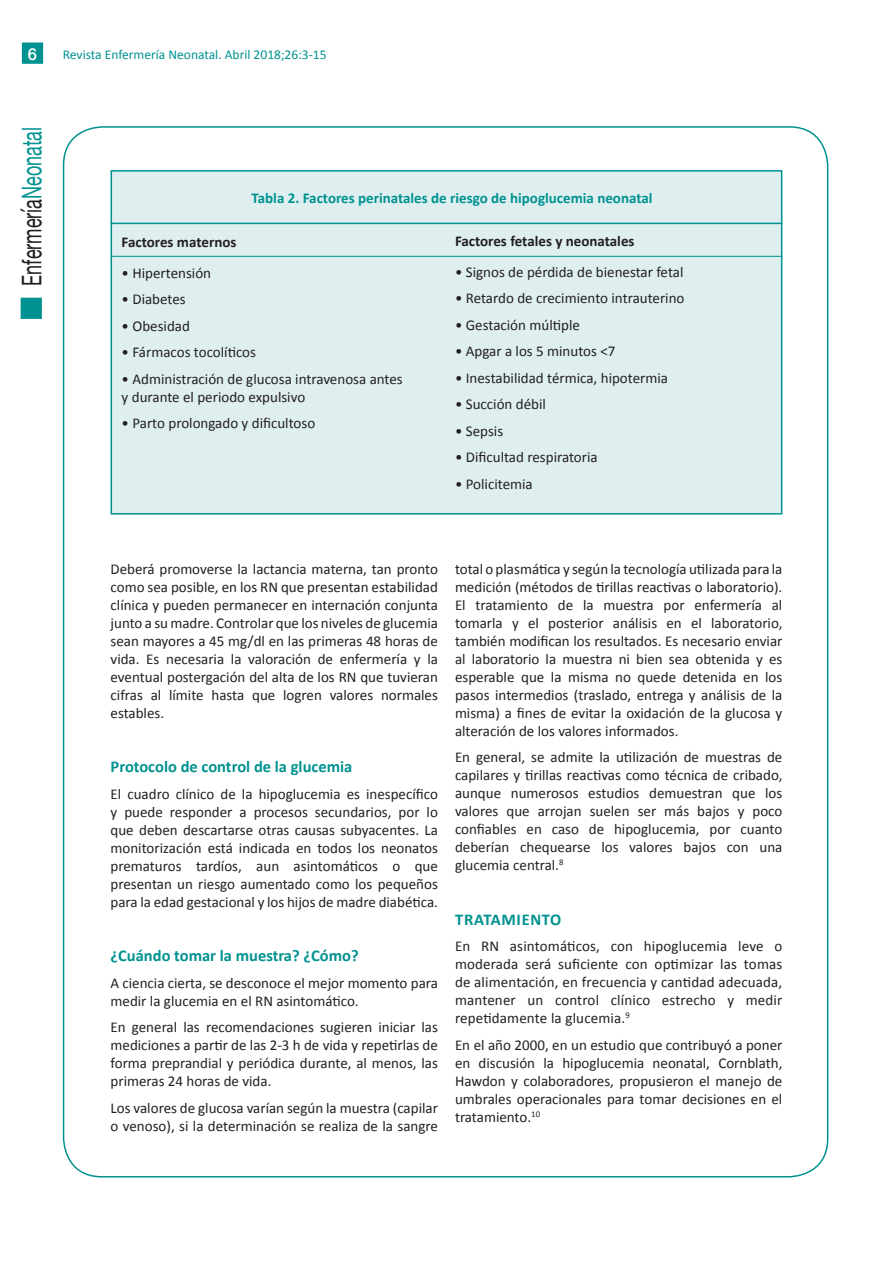
<style>
.page{position:relative;width:893px;height:1263px;background:#fff}
.page>*{position:absolute;margin:0;border:0;box-sizing:border-box;transform-origin:0 0}
.t1{font:27.15px "Helvetica Neue";color:#231f20;scale:.66 1}
._4_Subtítulos_x11{font:700 16.5px "Calibri";color:#009290}
._4_Subtítulos_x11-2{font:700 16.5px "Calibri";letter-spacing:.04em;color:#009290}
.t2{font:500 16.5px "Helvetica Neue";color:#fff}
._3_Texto_normalx10{font:15px/18px "Calibri";color:#231f20;text-align:justify}
._6_Cuadros_Título{font:700 15px "Calibri";color:#009290}
._3_Texto_normalx10-2{font:700 15px "Calibri";color:#231f20}
._7_Cuadros_texto_x10{font:13.5px "Calibri";color:#009290}
.s1{color:#009290}
</style>
<div class="page">
<div style="left:21px;top:298px;width:21px;height:21px;background:#009290;border:2px solid #009290"></div>
<div style="left:22px;top:43px;width:21px;height:21px;background:#009290"></div>
<div style="left:111px;top:170px;width:671px;height:344px;background:#dfeff0;border:2px solid #009290"></div>
<hr style="left:111px;top:223px;width:671px;height:1px;background:#009290">
<hr style="left:111px;top:256px;width:671px;height:1px;background:#009290">
<p class="t2" style="left:28px;top:41px;width:11px">6</p>
<p class="_7_Cuadros_texto_x10" style="left:63px;top:46px;width:265px">Revista Enfermería Neonatal. Abril 2018;26:3-15</p>
<h1 class="t1" style="left:12px;top:286px;width:242px;rotate:-90deg">Enfermería<span class="s1">Neonatal</span></h1>
<p class="_6_Cuadros_Título" style="left:252px;top:188px;width:402px">Tabla 2. Factores perinatales de riesgo de hipoglucemia neonatal</p>
<p class="_3_Texto_normalx10-2" style="left:122px;top:233px;width:116px">Factores maternos</p>
<p class="_3_Texto_normalx10" style="left:122px;top:264px;width:91px">• Hipertensión</p>
<p class="_3_Texto_normalx10" style="left:122px;top:290px;width:66px">• Diabetes</p>
<p class="_3_Texto_normalx10" style="left:122px;top:317px;width:70px">• Obesidad</p>
<p class="_3_Texto_normalx10" style="left:122px;top:343px;width:136px">• Fármacos tocolíticos</p>
<p class="_3_Texto_normalx10" style="left:122px;top:370px;width:283px">• Administración de glucosa intravenosa antes y durante el periodo expulsivo</p>
<p class="_3_Texto_normalx10" style="left:122px;top:414px;width:195px">• Parto prolongado y dificultoso</p>
<p class="_3_Texto_normalx10-2" style="left:455px;top:231px;width:181px">Factores fetales y neonatales</p>
<p class="_3_Texto_normalx10" style="left:455px;top:263px;width:230px">• Signos de pérdida de bienestar fetal</p>
<p class="_3_Texto_normalx10" style="left:455px;top:289px;width:231px">• Retardo de crecimiento intrauterino</p>
<p class="_3_Texto_normalx10" style="left:455px;top:316px;width:126px">• Gestación múltiple</p>
<p class="_3_Texto_normalx10" style="left:455px;top:342px;width:162px">• Apgar a los 5 minutos &lt;7</p>
<p class="_3_Texto_normalx10" style="left:455px;top:369px;width:215px">• Inestabilidad térmica, hipotermia</p>
<p class="_3_Texto_normalx10" style="left:455px;top:395px;width:93px">• Succión débil</p>
<p class="_3_Texto_normalx10" style="left:455px;top:422px;width:50px">• Sepsis</p>
<p class="_3_Texto_normalx10" style="left:455px;top:448px;width:144px">• Dificultad respiratoria</p>
<p class="_3_Texto_normalx10" style="left:455px;top:475px;width:79px">• Policitemia</p>
<p class="_3_Texto_normalx10" style="left:111px;top:560px;width:329px">Deberá promoverse la lactancia materna, tan pronto como sea posible, en los RN que presentan estabilidad clínica y pueden permanecer en internación conjunta junto a su madre. Controlar que los niveles de glucemia sean mayores a 45 mg/dl en las primeras 48 horas de vida. Es necesaria la valoración de enfermería y la eventual postergación del alta de los RN que tuvieran cifras al límite hasta que logren valores normales estables.</p>
<p class="_4_Subtítulos_x11" style="left:111px;top:756px;width:243px">Protocolo de control de la glucemia</p>
<p class="_3_Texto_normalx10" style="left:111px;top:785px;width:329px">El cuadro clínico de la hipoglucemia es inespecífico y puede responder a procesos secundarios, por lo que deben descartarse otras causas subyacentes. La monitorización está indicada en todos los neonatos prematuros tardíos, aun asintomáticos o que presentan un riesgo aumentado como los pequeños para la edad gestacional y los hijos de madre diabética.</p>
<p class="_4_Subtítulos_x11" style="left:111px;top:945px;width:250px">¿Cuándo tomar la muestra? ¿Cómo?</p>
<p class="_3_Texto_normalx10" style="left:111px;top:974px;width:329px">A ciencia cierta, se desconoce el mejor momento para medir la glucemia en el RN asintomático.</p>
<p class="_3_Texto_normalx10" style="left:111px;top:1018px;width:329px">En general las recomendaciones sugieren iniciar las mediciones a partir de las 2-3 h de vida y repetirlas de forma preprandial y periódica durante, al menos, las primeras 24 horas de vida.</p>
<p class="_3_Texto_normalx10" style="left:111px;top:1099px;width:329px">Los valores de glucosa varían según la muestra (capilar o venoso), si la determinación se realiza de la sangre</p>
<p class="_3_Texto_normalx10" style="left:455px;top:560px;width:329px">total o plasmática y según la tecnología utilizada para la medición (métodos de tirillas reactivas o laboratorio).<br>El tratamiento de la muestra por enfermería al tomarla y el posterior análisis en el laboratorio, también modifican los resultados. Es necesario enviar al laboratorio la muestra ni bien sea obtenida y es esperable que la misma no quede detenida en los pasos intermedios (traslado, entrega y análisis de la misma) a fines de evitar la oxidación de la glucosa y alteración de los valores informados.</p>
<p class="_3_Texto_normalx10" style="left:455px;top:748px;width:329px">En general, se admite la utilización de muestras de capilares y tirillas reactivas como técnica de cribado, aunque numerosos estudios demuestran que los valores que arrojan suelen ser más bajos y poco confiables en caso de hipoglucemia, por cuanto deberían chequearse los valores bajos con una glucemia central.<sup>8</sup></p>
<p class="_4_Subtítulos_x11-2" style="left:455px;top:909px;width:108px">TRATAMIENTO</p>
<p class="_3_Texto_normalx10" style="left:455px;top:937px;width:329px">En RN asintomáticos, con hipoglucemia leve o moderada será suficiente con optimizar las tomas de alimentación, en frecuencia y cantidad adecuada, mantener un control clínico estrecho y medir repetidamente la glucemia.<sup>9</sup></p>
<p class="_3_Texto_normalx10" style="left:455px;top:1036px;width:329px">En el año 2000, en un estudio que contribuyó a poner en discusión la hipoglucemia neonatal, Cornblath, Hawdon y colaboradores, propusieron el manejo de umbrales operacionales para tomar decisiones en el tratamiento.<sup>10</sup></p>
</div>
